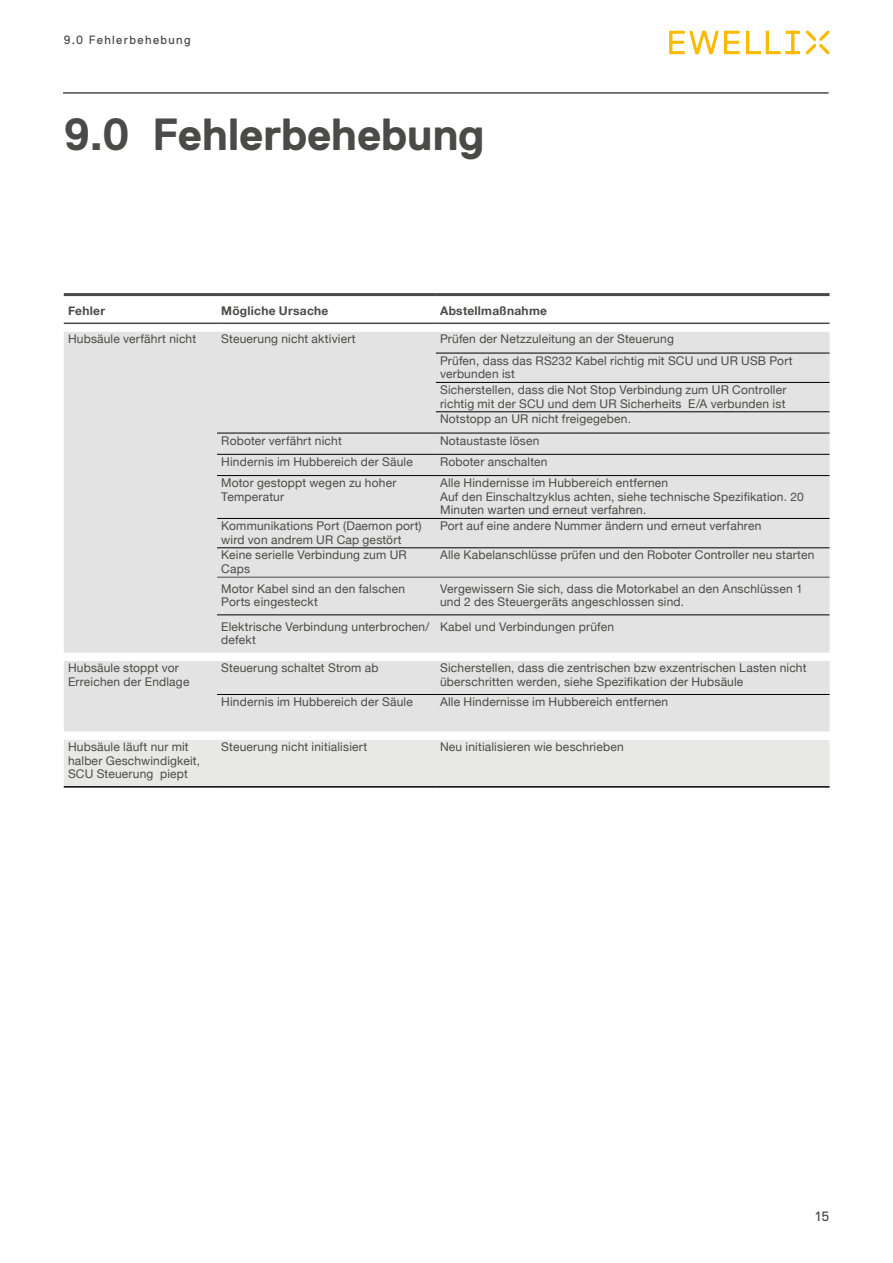
<style>
.page{position:relative;width:893px;height:1263px;background:#fff}
.page>*{position:absolute;margin:0;border:0;box-sizing:border-box;transform-origin:0 0}
.t1{font:700 45px "Replica Std";letter-spacing:-.01em;color:#4a4a49}
.t2{font:13.5px "Replica Std";color:#4a4a49}
.t3{font:12px/13.5px "Helvetica Neue";letter-spacing:.015em;color:#4a4a49}
.t4{font:700 12px "Helvetica Neue";letter-spacing:.02em;color:#4a4a49}
.t5{font:12px "Replica Std";letter-spacing:.11em;color:#4a4a49}
</style>
<div class="page">
<svg style="left:669px;top:31px;width:131px;height:23px"></svg>
<svg style="left:806px;top:31px;width:23px;height:23px"></svg>
<hr style="left:63px;top:93px;width:765px;height:1px;background:#4a4a49">
<div style="left:64px;top:332px;width:766px;height:399px;background:#e3e3e3"></div>
<div style="left:64px;top:740px;width:766px;height:46px;background:#e8e8e7"></div>
<hr style="left:64px;top:293px;width:153px;height:3px;background:#4a4a49">
<hr style="left:217px;top:293px;width:219px;height:3px;background:#4a4a49">
<hr style="left:436px;top:293px;width:394px;height:3px;background:#4a4a49">
<hr style="left:64px;top:323px;width:153px;height:1px;background:#4a4a49">
<hr style="left:217px;top:323px;width:219px;height:1px;background:#4a4a49">
<hr style="left:436px;top:323px;width:394px;height:1px;background:#4a4a49">
<hr style="left:64px;top:786px;width:153px;height:2px;background:#000">
<hr style="left:217px;top:786px;width:219px;height:2px;background:#000">
<hr style="left:436px;top:786px;width:394px;height:2px;background:#000">
<hr style="left:436px;top:353px;width:394px;height:1px;background:#000">
<hr style="left:436px;top:382px;width:394px;height:1px;background:#000">
<hr style="left:436px;top:411px;width:394px;height:1px;background:#000">
<hr style="left:436px;top:433px;width:394px;height:1px;background:#000">
<hr style="left:436px;top:454px;width:394px;height:1px;background:#000">
<hr style="left:436px;top:475px;width:394px;height:1px;background:#000">
<hr style="left:436px;top:518px;width:394px;height:1px;background:#000">
<hr style="left:436px;top:547px;width:394px;height:1px;background:#000">
<hr style="left:217px;top:433px;width:219px;height:1px;background:#000">
<hr style="left:217px;top:454px;width:219px;height:1px;background:#000">
<hr style="left:217px;top:475px;width:219px;height:1px;background:#000">
<hr style="left:217px;top:518px;width:219px;height:1px;background:#000">
<hr style="left:217px;top:547px;width:219px;height:1px;background:#000">
<hr style="left:217px;top:694px;width:219px;height:1px;background:#000">
<hr style="left:436px;top:694px;width:394px;height:1px;background:#000">
<hr style="left:217px;top:577px;width:219px;height:1px;background:#4a4a49">
<hr style="left:436px;top:577px;width:394px;height:1px;background:#4a4a49">
<hr style="left:217px;top:615px;width:219px;height:1px;background:#000">
<hr style="left:436px;top:615px;width:394px;height:1px;background:#000">
<p class="t5" style="left:64px;top:34px;width:128px">9.0 Fehlerbehebung</p>
<h1 class="t1" style="left:64px;top:109px;width:422px">9.0 Fehlerbehebung</h1>
<p class="t4" style="left:68px;top:301px;width:38px">Fehler</p>
<p class="t4" style="left:221px;top:301px;width:109px">Mögliche Ursache</p>
<p class="t4" style="left:440px;top:301px;width:108px">Abstellmaßnahme</p>
<p class="t3" style="left:68px;top:333px;width:130px">Hubsäule verfährt nicht</p>
<p class="t3" style="left:221px;top:333px;width:136px">Steuerung nicht aktiviert</p>
<p class="t3" style="left:440px;top:329px;width:354px;line-height:21.5px">Prüfen der Netzzuleitung an der Steuerung<br>Prüfen, dass das RS232 Kabel richtig mit SCU und UR USB Port</p>
<p class="t3" style="left:440px;top:367px;width:348px;line-height:15.9px">verbunden ist<br>Sicherstellen, dass die Not Stop Verbindung zum UR Controller</p>
<p class="t3" style="left:440px;top:396px;width:347px;line-height:15.9px">richtig mit der SCU und dem UR Sicherheits E/A verbunden ist<br>Notstopp an UR nicht freigegeben.</p>
<p class="t3" style="left:221px;top:434px;width:122px">Roboter verfährt nicht</p>
<p class="t3" style="left:440px;top:434px;width:101px">Notaustaste lösen</p>
<p class="t3" style="left:221px;top:456px;width:193px">Hindernis im Hubbereich der Säule</p>
<p class="t3" style="left:440px;top:456px;width:109px">Roboter anschalten</p>
<p class="t3" style="left:221px;top:477px;width:177px">Motor gestoppt wegen zu hoher<br>Temperatur</p>
<p class="t3" style="left:440px;top:477px;width:365px">Alle Hindernisse im Hubbereich entfernen<br>Auf den Einschaltzyklus achten, siehe technische Spezifikation. 20<br>Minuten warten und erneut verfahren.</p>
<p class="t3" style="left:221px;top:520px;width:202px">Kommunikations Port (Daemon port) wird von andrem UR Cap gestört</p>
<p class="t3" style="left:440px;top:520px;width:323px">Port auf eine andere Nummer ändern und erneut verfahren</p>
<p class="t3" style="left:221px;top:549px;width:187px">Keine serielle Verbindung zum UR<br>Caps</p>
<p class="t3" style="left:440px;top:549px;width:376px">Alle Kabelanschlüsse prüfen und den Roboter Controller neu starten</p>
<p class="t3" style="left:221px;top:582px;width:185px">Motor Kabel sind an den falschen<br>Ports eingesteckt</p>
<p class="t3" style="left:440px;top:582px;width:364px">Vergewissern Sie sich, dass die Motorkabel an den Anschlüssen 1 und 2 des Steuergeräts angeschlossen sind.</p>
<p class="t3" style="left:221px;top:620px;width:210px">Elektrische Verbindung unterbrochen/ defekt</p>
<p class="t3" style="left:440px;top:620px;width:176px">Kabel und Verbindungen prüfen</p>
<p class="t3" style="left:68px;top:662px;width:123px">Hubsäule stoppt vor<br>Erreichen der Endlage</p>
<p class="t3" style="left:221px;top:662px;width:159px">Steuerung schaltet Strom ab</p>
<p class="t3" style="left:440px;top:662px;width:368px">Sicherstellen, dass die zentrischen bzw exzentrischen Lasten nicht überschritten werden, siehe Spezifikation der Hubsäule</p>
<p class="t3" style="left:221px;top:696px;width:193px">Hindernis im Hubbereich der Säule</p>
<p class="t3" style="left:440px;top:696px;width:230px">Alle Hindernisse im Hubbereich entfernen</p>
<p class="t3" style="left:68px;top:741px;width:134px">Hubsäule läuft nur mit halber Geschwindigkeit,<br>SCU Steuerung piept</p>
<p class="t3" style="left:221px;top:741px;width:147px">Steuerung nicht initialisiert</p>
<p class="t3" style="left:440px;top:741px;width:185px">Neu initialisieren wie beschrieben</p>
<p class="t2" style="left:815px;top:1209px;width:15px">15</p>
</div>
